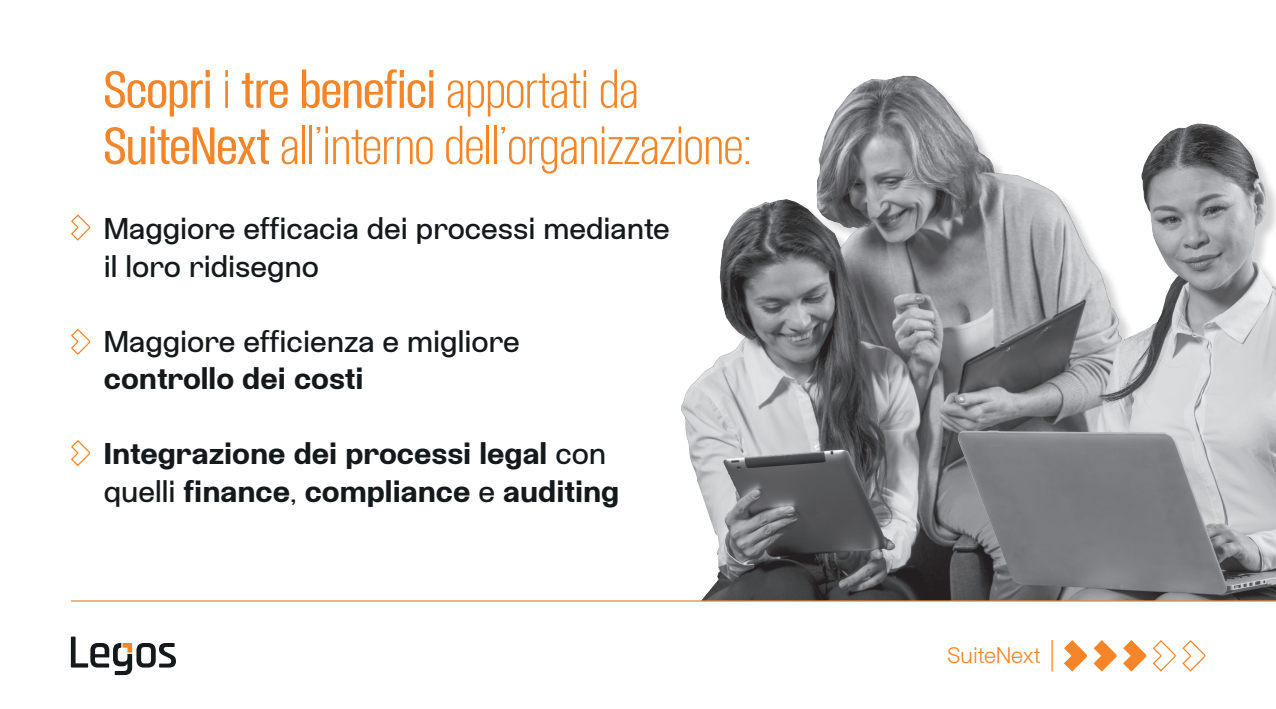
<style>
.page{position:relative;width:1276px;height:709px;background:#fff}
.page>*{position:absolute;margin:0;border:0;box-sizing:border-box;transform-origin:0 0}
.t1{font:300 52.5px "Etrusco Now Condensed";color:#f58529;scale:1.08 1}
.t2{font:52.5px "Etrusco Now Condensed";color:#f58529;scale:1.08 1}
.t3{font:700 30px "Etrusco Now";color:#14191c}
.t4{font:30px "Etrusco Now";color:#14191c}
.t5{font:300 22.5px "Etrusco Now";color:#f58529}
.s1{font-weight:300}
.s2{font-weight:400}
</style>
<div class="page">
<svg style="left:1064px;top:640px;width:142px;height:32px"></svg>
<svg style="left:71px;top:214px;width:20px;height:27px"></svg>
<svg style="left:71px;top:440px;width:20px;height:27px"></svg>
<svg style="left:71px;top:328px;width:20px;height:27px"></svg>
<img style="left:681px;top:75px;width:595px;height:525px">
<hr style="left:71px;top:600px;width:1205px;height:1px;background:#f58529">
<svg style="left:71px;top:636px;width:105px;height:39px"></svg>
<hr style="left:1051px;top:640px;width:1px;height:31px;background:#f58529">
<p class="t2" style="left:104px;top:52px;width:496px">Scopri <span class="s1">i</span> tre benefici <span class="s1">apportati da</span></p>
<p class="t1" style="left:104px;top:109px;width:601px"><span class="s2">SuiteNext</span> all’interno dell’organizzazione:</p>
<p class="t4" style="left:104px;top:207px;width:567px">Maggiore efficacia dei processi mediante</p>
<p class="t4" style="left:104px;top:244px;width:217px">il loro ridisegno</p>
<p class="t4" style="left:104px;top:319px;width:417px">Maggiore efficienza e migliore</p>
<p class="t3" style="left:104px;top:356px;width:261px">controllo dei costi</p>
<p class="t3" style="left:104px;top:431px;width:504px">Integrazione dei processi legal <span class="s2">con</span></p>
<p class="t3" style="left:104px;top:468px;width:517px"><span class="s2">quelli</span> finance<span class="s2">,</span> compliance <span class="s2">e</span> auditing</p>
<p class="t5" style="left:947px;top:638px;width:94px">SuiteNext</p>
</div>
